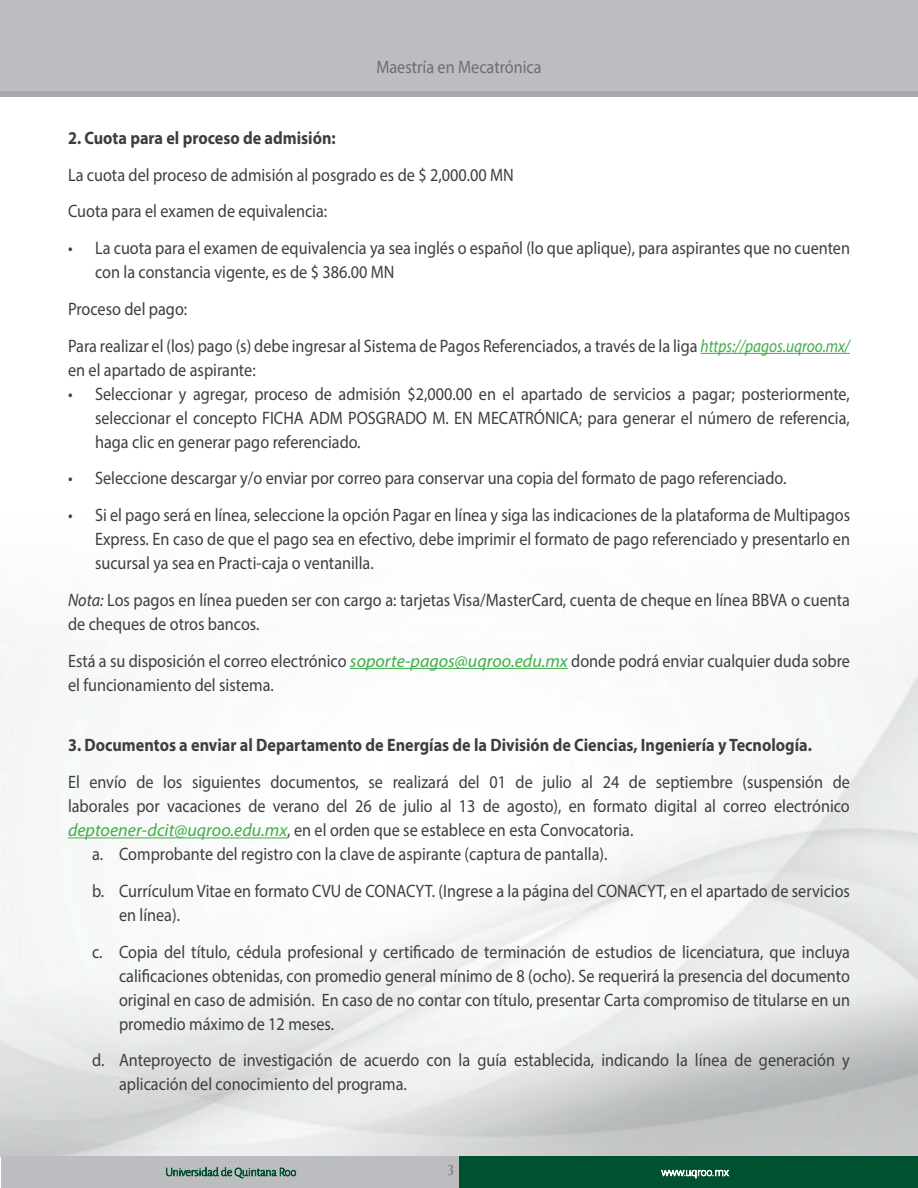
<style>
.page{position:relative;width:918px;height:1188px;background:#fff}
.page>*{position:absolute;margin:0;border:0;box-sizing:border-box;transform-origin:0 0}
.t1{font:18px/24px "Myriad Pro";color:#3e3e3f;scale:.9 1}
.t2{font:700 18px "Myriad Pro";color:#3e3e3f;scale:.9 1}
.t3{font:18px "Myriad Pro";color:#6c6d70;scale:.9 1}
.t4{font:15px "Optima";color:#6c6d70;scale:.9 1}
.s1{font-style:italic;color:#40ae49}
.s2{font-style:italic}
</style>
<div class="page">
<img style="left:0;top:682px;width:917px;height:475px">
<div style="left:0;top:0;width:918px;height:91px;background:#bcbdc0"></div>
<div style="left:0;top:91px;width:918px;height:6px;background:#a8a9ad"></div>
<div style="left:1px;top:1157px;width:459px;height:31px;background:#bcbdc0"></div>
<div style="left:460px;top:1157px;width:458px;height:31px;background:#00512f"></div>
<svg style="left:661px;top:1169px;width:68px;height:9px"></svg>
<svg style="left:166px;top:1167px;width:130px;height:12px"></svg>
<hr style="left:701px;top:353px;width:149px;height:1px;background:#40ae49">
<hr style="left:350px;top:668px;width:218px;height:1px;background:#40ae49">
<hr style="left:68px;top:837px;width:219px;height:1px;background:#40ae49">
<p class="t3" style="left:376px;top:56px;width:185px">Maestría en Mecatrónica</p>
<p class="t2" style="left:68px;top:126px;width:299px">2. Cuota para el proceso de admisión:</p>
<p class="t1" style="left:68px;top:162px;width:497px">La cuota del proceso de admisión al posgrado es de $ 2,000.00 MN</p>
<p class="t1" style="left:68px;top:199px;width:290px">Cuota para el examen de equivalencia:</p>
<p class="t1" style="left:95px;top:236px;width:840px;text-indent:-27px">• La cuota para el examen de equivalencia ya sea inglés o español (lo que aplique), para aspirantes que no cuenten con la constancia vigente, es de $ 386.00 MN</p>
<p class="t1" style="left:68px;top:297px;width:134px">Proceso del pago:</p>
<p class="t1" style="left:68px;top:333px;width:870px">Para realizar el (los) pago (s) debe ingresar al Sistema de Pagos Referenciados, a través de la liga <span class="s1">https://pagos.uqroo.mx/ </span>en el apartado de aspirante:</p>
<p class="t1" style="left:95px;top:381px;width:840px;text-align:justify;text-indent:-27px">• Seleccionar y agregar, proceso de admisión $2,000.00 en el apartado de servicios a pagar; posteriormente, seleccionar el concepto FICHA ADM POSGRADO M. EN MECATRÓNICA; para generar el número de referencia, haga clic en generar pago referenciado.</p>
<p class="t1" style="left:68px;top:466px;width:800px">• Seleccione descargar y/o enviar por correo para conservar una copia del formato de pago referenciado.</p>
<p class="t1" style="left:95px;top:503px;width:840px;text-align:justify;text-indent:-27px">• Si el pago será en línea, seleccione la opción Pagar en línea y siga las indicaciones de la plataforma de Multipagos Express. En caso de que el pago sea en efectivo, debe imprimir el formato de pago referenciado y presentarlo en sucursal ya sea en Practi-caja o ventanilla.</p>
<p class="t1" style="left:68px;top:588px;width:870px"><span class="s2">Nota:</span> Los pagos en línea pueden ser con cargo a: tarjetas Visa/MasterCard, cuenta de cheque en línea BBVA o cuenta de cheques de otros bancos.</p>
<p class="t1" style="left:68px;top:648px;width:870px">Está a su disposición el correo electrónico <span class="s1">soporte-pagos@uqroo.edu.mx</span> donde podrá enviar cualquier duda sobre el funcionamiento del sistema.</p>
<p class="t2" style="left:68px;top:734px;width:828px">3. Documentos a enviar al Departamento de Energías de la División de Ciencias, Ingeniería y Tecnología.</p>
<p class="t1" style="left:68px;top:770px;width:870px;text-align:justify">El envío de los siguientes documentos, se realizará del 01 de julio al 24 de septiembre (suspensión de laborales por vacaciones de verano del 26 de julio al 13 de agosto), en formato digital al correo electrónico <span class="s1">deptoener-dcit@uqroo.edu.mx</span>, en el orden que se establece en esta Convocatoria.</p>
<p class="t1" style="left:92px;top:842px;width:574px">a. Comprobante del registro con la clave de aspirante (captura de pantalla).</p>
<p class="t1" style="left:119px;top:879px;width:814px;text-indent:-27px">b. Currículum Vitae en formato CVU de CONACYT. (Ingrese a la página del CONACYT, en el apartado de servicios en línea).</p>
<p class="t1" style="left:119px;top:939px;width:814px;text-align:justify;text-indent:-27px">c. Copia del título, cédula profesional y certificado de terminación de estudios de licenciatura, que incluya calificaciones obtenidas, con promedio general mínimo de 8 (ocho). Se requerirá la presencia del documento original en caso de admisión. En caso de no contar con título, presentar Carta compromiso de titularse en un promedio máximo de 12 meses.</p>
<p class="t1" style="left:119px;top:1048px;width:814px;text-indent:-27px">d. Anteproyecto de investigación de acuerdo con la guía establecida, indicando la línea de generación y aplicación del conocimiento del programa.</p>
<p class="t4" style="left:447px;top:1162px;width:10px">3</p>
</div>
